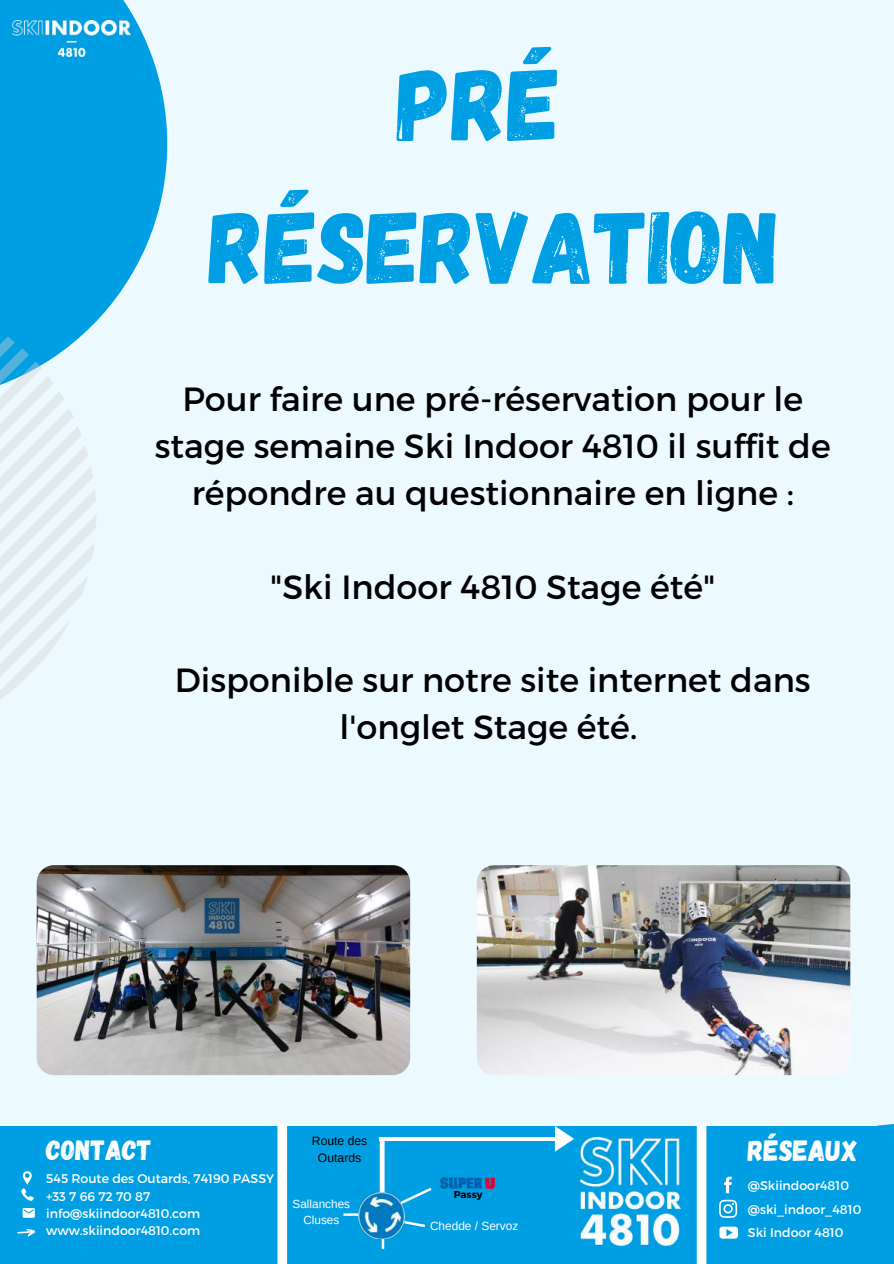
<style>
.page{position:relative;width:894px;height:1264px;background:#fff}
.page>*{position:absolute;margin:0;border:0;box-sizing:border-box;transform-origin:0 0}
.t1{font:102.45px/142.6px "Gagalin";color:#009fe3;text-align:center}
.t2{font:33.45px/46.8px "Montserrat";color:#000;text-align:center}
.t3{font:29.25px "Gagalin";color:#fff}
.t4{font:27.75px "Gagalin";color:#fff}
.t5{font:12.6px/17.2px "Montserrat";color:#fff}
.t6{font:12.15px/17px "Arimo";color:#000;text-align:center}
.t7{font:11.85px "Arimo";color:#fff}
.t8{font:11.7px/15.9px "Arimo";color:#fff;text-align:center}
.t9{font:700 9.9px "Montserrat";color:#000}
</style>
<div class="page">
<div style="left:0;top:0;width:893px;height:1263px;background:#ecfaff"></div>
<svg style="left:0;top:0;width:167px;height:322px;background:#1eaae6"></svg>
<svg style="left:0;top:290px;width:96px;height:409px"></svg>
<div style="left:0;top:1126px;width:893px;height:137px;background:#009fe3"></div>
<svg style="left:23px;top:1208px;width:12px;height:9px"></svg>
<svg style="left:17px;top:1228px;width:18px;height:8px"></svg>
<svg style="left:21px;top:1171px;width:13px;height:29px"></svg>
<img style="left:440px;top:1177px;width:54px;height:11px">
<svg style="left:384px;top:1137px;width:170px;height:3px"></svg>
<svg style="left:554px;top:1126px;width:20px;height:25px"></svg>
<img style="left:580px;top:1137px;width:74px;height:108px">
<svg style="left:654px;top:1123px;width:239px;height:140px"></svg>
<svg style="left:379px;top:1137px;width:5px;height:55px"></svg>
<svg style="left:277px;top:1123px;width:10px;height:140px"></svg>
<svg style="left:405px;top:1187px;width:26px;height:16px"></svg>
<svg style="left:405px;top:1221px;width:20px;height:6px"></svg>
<svg style="left:381px;top:1238px;width:3px;height:10px"></svg>
<svg style="left:343px;top:1213px;width:15px;height:2px"></svg>
<img style="left:358px;top:1192px;width:47px;height:46px">
<img style="left:12px;top:21px;width:119px;height:36px">
<img style="left:37px;top:865px;width:373px;height:210px;border-radius:17px">
<img style="left:476px;top:865px;width:374px;height:210px;border-radius:17px">
<h1 class="t1" style="left:209px;top:28px;width:572px">PRÉ<br>RÉSERVATION</h1>
<p class="t2" style="left:155px;top:374px;width:677px">Pour faire une pré-réservation pour le stage semaine Ski Indoor 4810 il suffit de répondre au questionnaire en ligne :</p>
<p class="t2" style="left:270px;top:562px;width:446px">"Ski Indoor 4810 Stage été"</p>
<p class="t2" style="left:175px;top:655px;width:637px">Disponible sur notre site internet dans l'onglet Stage été.</p>
<p class="t4" style="left:46px;top:1131px;width:107px">CONTACT</p>
<p class="t3" style="left:747px;top:1131px;width:112px">RÉSEAUX</p>
<p class="t6" style="left:312px;top:1132px;width:57px">Route des<br>Outards</p>
<p class="t5" style="left:46px;top:1169px;width:229px">545 Route des Outards, 74190 PASSY +33 7 66 72 70 87 info@skiindoor4810.com www.skiindoor4810.com</p>
<p class="t8" style="left:292px;top:1196px;width:59px">Sallanches<br>Cluses</p>
<p class="t9" style="left:453px;top:1188px;width:30px">Passy</p>
<p class="t7" style="left:430px;top:1218px;width:90px">Chedde / Servoz</p>
<p class="t5" style="left:747px;top:1176px;width:103px">@Skiindoor4810</p>
<p class="t5" style="left:747px;top:1223px;width:97px">Ski Indoor 4810</p>
<p class="t5" style="left:747px;top:1199px;width:115px">@ski_indoor_4810</p>
</div>
